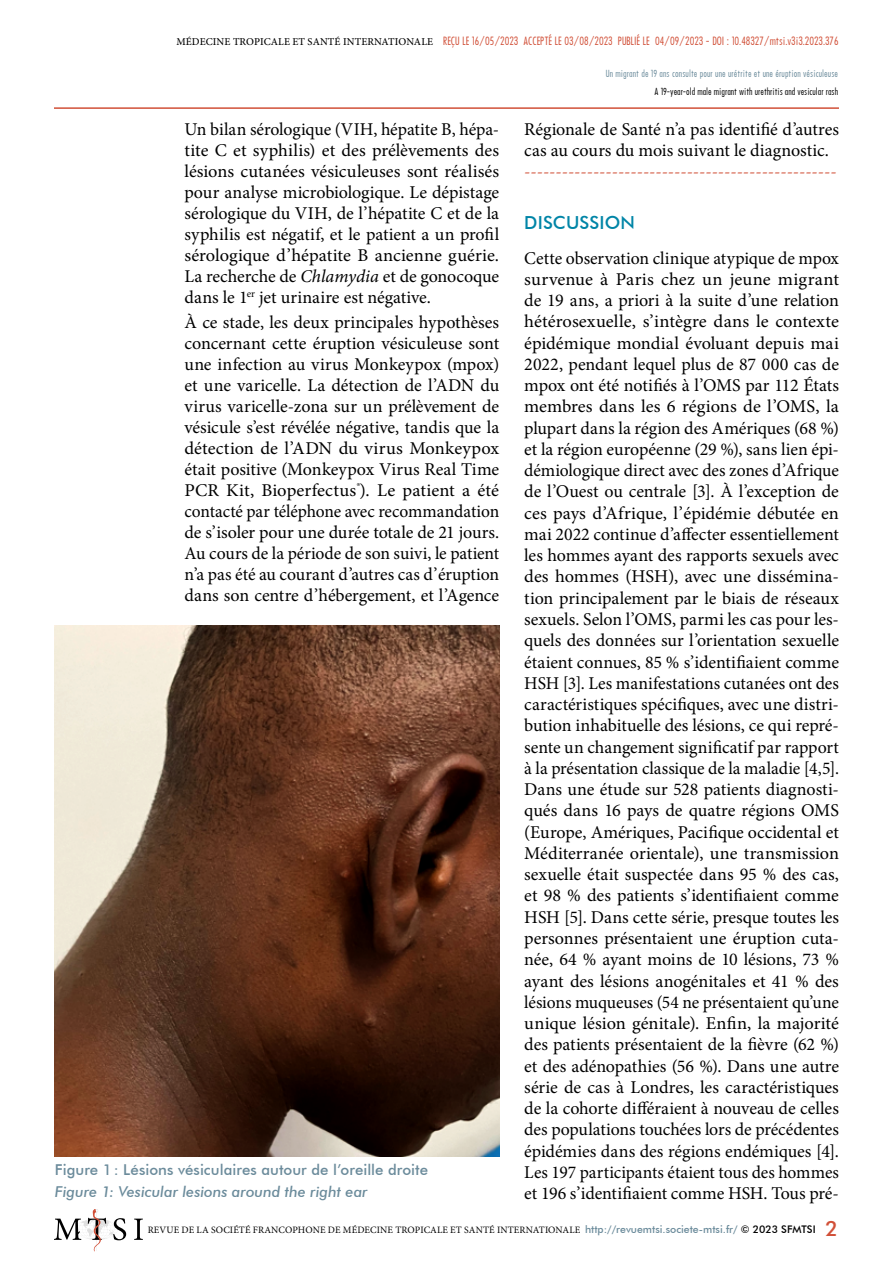
<style>
.page{position:relative;width:893px;height:1263px;background:#fff}
.page>*{position:absolute;margin:0;border:0;box-sizing:border-box;transform-origin:0 0}
.t1{font:18px/21.3px "Minion Pro";letter-spacing:-.005em;color:#000;text-align:justify}
.t2{font:18px "Minion Pro";color:#d15038}
.t3{font:500 18px "Futura BT";letter-spacing:.005em;color:#0085a7}
.t4{font:500 15px "Futura BT";color:#6b8b9b}
.t5{font:italic 500 15px "Futura BT";color:#6b8b9b}
.t6{font:500 10.5px "Futura Cond";color:#d15038}
.t7{font:9.75px "Minion Pro";letter-spacing:.01em;color:#000}
.t8{font:500 9px "Futura Cond";letter-spacing:.01em;color:#6b8b9b}
.t9{font:500 9px "Futura Cond";color:#000}
.s1{font-family:"Minion Pro";color:#000}
.s2{font-style:italic}
.s3{font-family:"Futura BT";font-weight:500;font-size:10.5px;color:#6b8b9b}
.s4{font-family:"Futura BT";font-weight:500;font-size:10.5px}
.s5{font-family:"Futura BT";font-weight:500;font-size:21px;color:#d15038}
</style>
<div class="page">
<hr style="left:54px;top:107px;width:785px;height:2px;background:#d15038">
<svg style="left:134px;top:1218px;width:9px;height:22px"></svg>
<svg style="left:54px;top:1209px;width:72px;height:43px"></svg>
<img style="left:54px;top:625px;width:446px;height:531px">
<p class="t6" style="left:176px;top:34px;width:664px"><span class="s1">MÉDECINE TROPICALE ET SANTÉ INTERNATIONALE</span> REÇU LE 16/05/2023 ACCEPTÉ LE 03/08/2023 PUBLIÉ LE 04/09/2023 - DOI : 10.48327/mtsi.v3i3.2023.376</p>
<p class="t8" style="left:606px;top:68px;width:234px">Un migrant de 19 ans consulte pour une urétrite et une éruption vésiculeuse</p>
<p class="t9" style="left:654px;top:86px;width:185px">A 19-year-old male migrant with urethritis and vesicular rash</p>
<p class="t1" style="left:185px;top:119px;width:316px">Un bilan sérologique (VIH, hépatite B, hépa&shy;tite C et syphilis) et des prélèvements des lésions cutanées vésiculeuses sont réalisés pour analyse microbiologique. Le dépistage sérologique du VIH, de l’hépatite C et de la syphilis est négatif, et le patient a un profil sérologique d’hépatite B ancienne guérie.<br>La recherche de <span class="s2">Chlamydia</span> et de gonocoque dans le 1<sup>er</sup> jet urinaire est négative.</p>
<p class="t1" style="left:185px;top:312px;width:316px">À ce stade, les deux principales hypothèses concernant cette éruption vésiculeuse sont une infection au virus Monkeypox (mpox) et une varicelle. La détection de l’ADN du virus varicelle-zona sur un prélèvement de vésicule s’est révélée négative, tandis que la détection de l’ADN du virus Monkeypox était positive (Monkeypox Virus Real Time PCR Kit, Bioperfectus<sup>®</sup>). Le patient a été contacté par téléphone avec recommandation de s’isoler pour une durée totale de 21 jours.<br>Au cours de la période de son suivi, le patient n’a pas été au courant d’autres cas d’éruption dans son centre d’hébergement, et l’Agence</p>
<p class="t4" style="left:55px;top:1160px;width:375px">Figure 1: Lésions vésiculaires autour de l’oreille droite</p>
<p class="t5" style="left:55px;top:1182px;width:314px">Figure 1: Vesicular lesions around the right ear</p>
<p class="t1" style="left:524px;top:118px;width:316px">Régionale de Santé n’a pas identifié d’autres cas au cours du mois suivant le diagnostic.</p>
<p class="t2" style="left:524px;top:159px;width:314px">--------------------------------------------------</p>
<p class="t3" style="left:524px;top:212px;width:112px">DISCUSSION</p>
<p class="t1" style="left:524px;top:247px;width:316px">Cette observation clinique atypique de mpox survenue à Paris chez un jeune migrant de 19 ans, a priori à la suite d’une relation hétérosexuelle, s’intègre dans le contexte épidémique mondial évoluant depuis mai 2022, pendant lequel plus de 87 000 cas de mpox ont été notifiés à l’OMS par 112 États membres dans les 6 régions de l’OMS, la plupart dans la région des Amériques (68 %) et la région européenne (29 %), sans lien épi&shy;démiologique direct avec des zones d’Afrique de l’Ouest ou centrale [3]. À l’exception de ces pays d’Afrique, l’épidémie débutée en mai 2022 continue d’affecter essentiellement les hommes ayant des rapports sexuels avec des hommes (HSH), avec une dissémina&shy;tion principalement par le biais de réseaux sexuels. Selon l’OMS, parmi les cas pour les&shy;quels des données sur l’orientation sexuelle étaient connues, 85 % s’identifiaient comme HSH [3]. Les manifestations cutanées ont des caractéristiques spécifiques, avec une distri&shy;bution inhabituelle des lésions, ce qui repré&shy;sente un changement significatif par rapport à la présentation classique de la maladie [4,5].<br>Dans une étude sur 528 patients diagnosti&shy;qués dans 16 pays de quatre régions OMS (Europe, Amériques, Pacifique occidental et Méditerranée orientale), une transmission sexuelle était suspectée dans 95 % des cas, et 98 % des patients s’identifiaient comme HSH [5]. Dans cette série, presque toutes les personnes présentaient une éruption cuta&shy;née, 64 % ayant moins de 10 lésions, 73 % ayant des lésions anogénitales et 41 % des lésions muqueuses (54 ne présentaient qu’une unique lésion génitale). Enfin, la majorité des patients présentaient de la fièvre (62 %) et des adénopathies (56 %). Dans une autre série de cas à Londres, les caractéristiques de la cohorte différaient à nouveau de celles des populations touchées lors de précédentes épidémies dans des régions endémiques [4].<br>Les 197 participants étaient tous des hommes et 196 s’identifiaient comme HSH. Tous pré-</p>
<p class="t7" style="left:148px;top:1223px;width:692px">REVUE DE LA SOCIÉTÉ FRANCOPHONE DE MÉDECINE TROPICALE ET SANTÉ INTERNATIONALE <span class="s3">http://revuemtsi.societe-mtsi.fr/</span> <span class="s4">© 2023 SFMTSI</span> <span class="s5">2</span></p>
</div>
